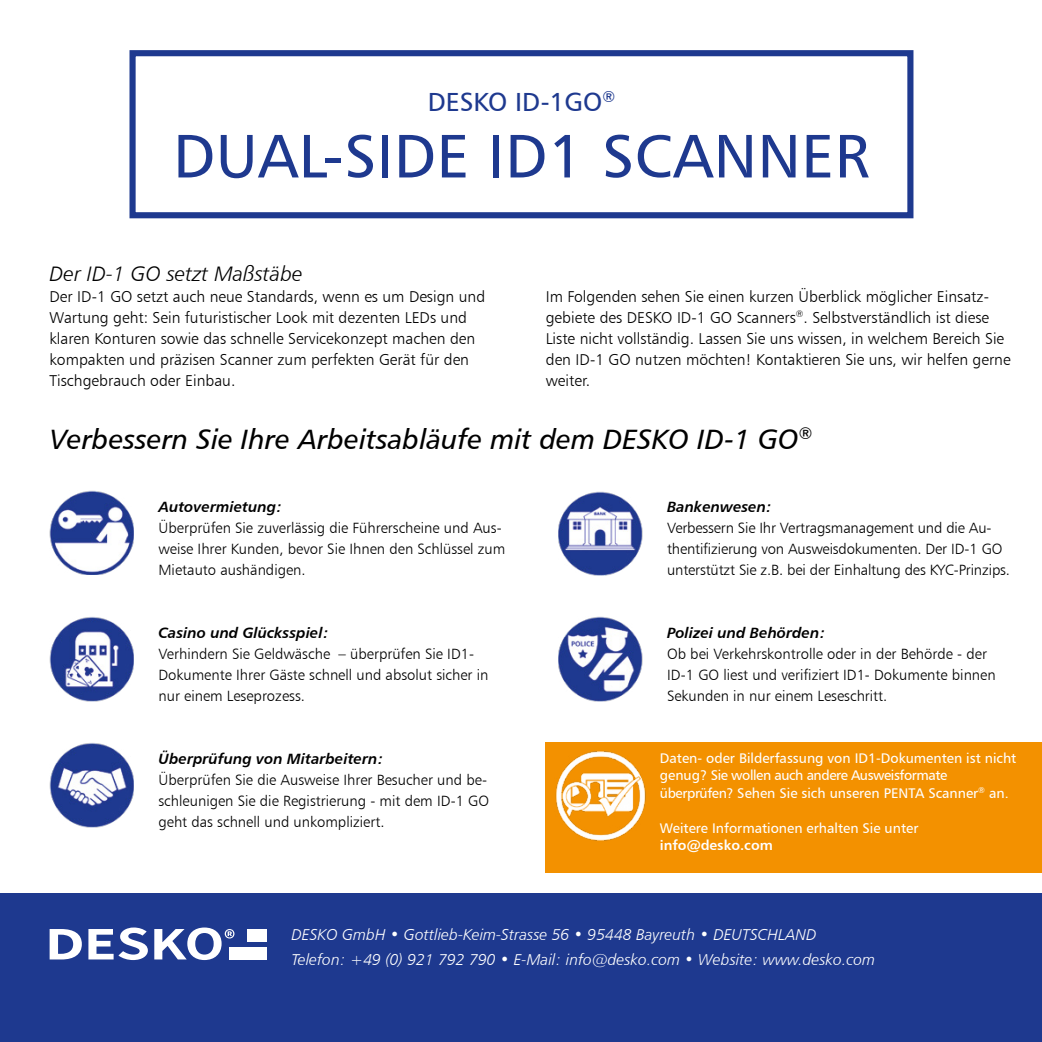
<style>
.page{position:relative;width:1042px;height:1042px;background:#fff}
.page>*{position:absolute;margin:0;border:0;box-sizing:border-box;transform-origin:0 0}
.t1{font:61.25px "Humanist 777 BT Roman B";letter-spacing:.01em;color:#1e398f}
.t2{font:28px "Humanist 777 BT Italic B";color:#000}
.t3{font:26.25px "Humanist 777 BT Roman B";color:#1e398f}
.t4{font:21px "Humanist 777 BT Light Italic B";color:#000}
.t5{font:15.75px/21px "Humanist 777 BT Light B";color:#000}
.t6{font:15.75px/24.5px "Humanist 777 BT Light Italic B";color:#fff}
.t7{font:14.88px/21px "Humanist 777 BT Light B";color:#000}
.t8{font:14.88px "Humanist 777 BT Bold Italic B";color:#000}
.t9{font:14px/17.5px "Humanist 777 BT Roman B";color:#fff}
.t10{font:14px "Humanist 777 BT Bold B";color:#fff}
</style>
<div class="page">
<div style="left:0;top:893px;width:1042px;height:149px;background:#1e398f"></div>
<svg style="left:50px;top:929px;width:32px;height:30px"></svg>
<svg style="left:88px;top:927px;width:60px;height:33px"></svg>
<svg style="left:154px;top:927px;width:80px;height:33px"></svg>
<div style="left:247px;top:929px;width:20px;height:13px;background:#fff"></div>
<div style="left:229px;top:946px;width:38px;height:13px;background:#fff"></div>
<div style="left:129px;top:50px;width:784px;height:168px;border:6px solid #1e398f"></div>
<div style="left:546px;top:742px;width:496px;height:131px;background:#f39100"></div>
<img style="left:558px;top:491px;width:84px;height:84px">
<img style="left:558px;top:617px;width:84px;height:84px">
<img style="left:50px;top:491px;width:84px;height:84px">
<img style="left:50px;top:617px;width:84px;height:84px">
<img style="left:50px;top:743px;width:84px;height:84px">
<img style="left:555px;top:751px;width:91px;height:90px">
<h3 class="t3" style="left:428px;top:85px;width:189px">DESKO ID-1GO<sup>®</sup></h3>
<h1 class="t1" style="left:173px;top:118px;width:698px">DUAL-SIDE ID1 SCANNER</h1>
<h3 class="t4" style="left:50px;top:260px;width:255px">Der ID-1 GO setzt Maßstäbe</h3>
<p class="t5" style="left:50px;top:285px;width:437px">Der ID-1 GO setzt auch neue Standards, wenn es um Design und Wartung geht: Sein futuristischer Look mit dezenten LEDs und klaren Konturen sowie das schnelle Servicekonzept machen den kompakten und präzisen Scanner zum perfekten Gerät für den Tischgebrauch oder Einbau.</p>
<p class="t5" style="left:546px;top:285px;width:466px">Im Folgenden sehen Sie einen kurzen Überblick möglicher Einsatz&shy;gebiete des DESKO ID-1 GO Scanners<sup>®</sup>. Selbstverständlich ist diese Liste nicht vollständig. Lassen Sie uns wissen, in welchem Bereich Sie den ID-1 GO nutzen möchten! Kontaktieren Sie uns, wir helfen gerne weiter.</p>
<h2 class="t2" style="left:50px;top:421px;width:764px">Verbessern Sie Ihre Arbeitsabläufe mit dem DESKO ID-1 GO<sup>®</sup></h2>
<p class="t8" style="left:158px;top:497px;width:125px">Autovermietung:</p>
<p class="t7" style="left:158px;top:517px;width:348px">Überprüfen Sie zuverlässig die Führerscheine und Aus&shy;weise Ihrer Kunden, bevor Sie Ihnen den Schlüssel zum<br>Mietauto aushändigen.</p>
<p class="t8" style="left:158px;top:623px;width:172px">Casino und Glücksspiel:</p>
<p class="t7" style="left:158px;top:643px;width:331px">Verhindern Sie Geldwäsche – überprüfen Sie ID1-<br>Dokumente Ihrer Gäste schnell und absolut sicher in nur einem Leseprozess.</p>
<p class="t8" style="left:158px;top:749px;width:227px">Überprüfung von Mitarbeitern:</p>
<p class="t7" style="left:158px;top:769px;width:332px">Überprüfen Sie die Ausweise Ihrer Besucher und be&shy;schleunigen Sie die Registrierung - mit dem ID-1 GO geht das schnell und unkompliziert.</p>
<p class="t8" style="left:667px;top:497px;width:107px">Bankenwesen:</p>
<p class="t7" style="left:667px;top:517px;width:344px">Verbessern Sie Ihr Vertragsmanagement und die Au&shy;thentifizierung von Ausweisdokumenten. Der ID-1 GO unterstützt Sie z.B. bei der Einhaltung des KYC-Prinzips.</p>
<p class="t8" style="left:667px;top:623px;width:160px">Polizei und Behörden:</p>
<p class="t7" style="left:667px;top:643px;width:330px">Ob bei Verkehrskontrolle oder in der Behörde - der<br>ID-1 GO liest und verifiziert ID1- Dokumente binnen<br>Sekunden in nur einem Leseschritt.</p>
<p class="t9" style="left:660px;top:749px;width:358px">Daten- oder Bilderfassung von ID1-Dokumenten ist nicht genug? Sie wollen auch andere Ausweisformate überprüfen? Sehen Sie sich unseren PENTA Scanner<sup>®</sup> an.</p>
<p class="t9" style="left:660px;top:819px;width:260px">Weitere Informationen erhalten Sie unter</p>
<p class="t10" style="left:660px;top:836px;width:114px">info@desko.com</p>
<p class="t6" style="left:291px;top:922px;width:585px">DESKO GmbH • Gottlieb-Keim-Strasse 56 • 95448 Bayreuth • DEUTSCHLAND<br>Telefon: +49 (0) 921 792 790 • E-Mail: info@desko.com • Website: www.desko.com</p>
</div>
